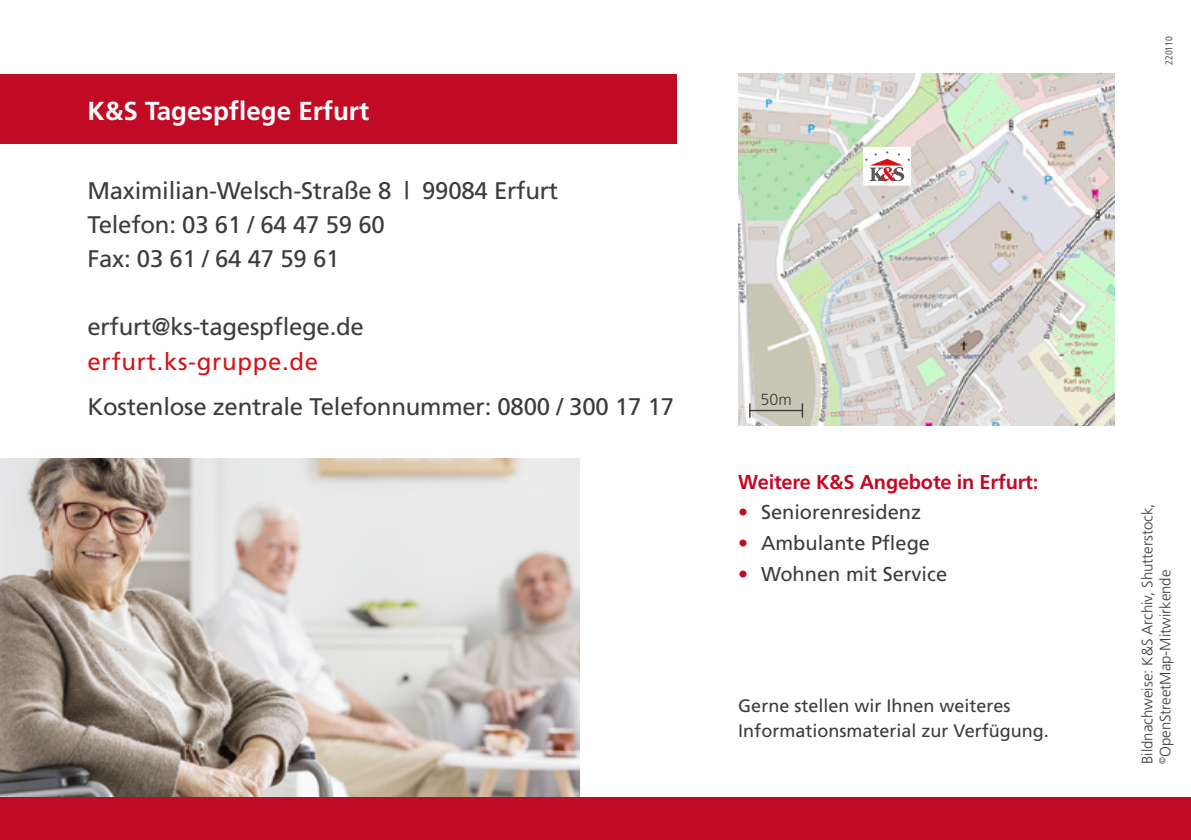
<style>
.page{position:relative;width:1191px;height:840px;background:#fff}
.page>*{position:absolute;margin:0;border:0;box-sizing:border-box;transform-origin:0 0}
.t1{font:700 26px "Frutiger";color:#fff}
.t2{font:24px/34px "Frutiger";letter-spacing:-.01em;color:#3c3c3b}
.t3{font:24px "Frutiger";letter-spacing:.03em;color:#d51317}
.t4{font:20px "Frutiger";color:#3c3c3b}
.t5{font:700 20px "Frutiger";letter-spacing:-.01em;color:#c10b25}
.t6{font:18px/25px "Frutiger";color:#3c3c3b}
.t7{font:300 16px "Frutiger";color:#3c3c3b}
.t8{font:300 15px/18px "Frutiger";color:#3c3c3b}
.t9{font:condensed 10px "Frutiger";color:#575756}
.s1{color:#c10b25}
</style>
<div class="page">
<div style="left:0;top:74px;width:677px;height:69px;background:#c10b25"></div>
<img style="left:0;top:458px;width:580px;height:339px">
<div style="left:0;top:797px;width:1191px;height:42px;background:#c10b25"></div>
<img style="left:738px;top:74px;width:376px;height:351px">
<svg style="left:863px;top:147px;width:48px;height:38px"></svg>
<hr style="left:750px;top:409px;width:52px;height:2px;background:#3c3c3b">
<svg style="left:749px;top:403px;width:1px;height:14px"></svg>
<svg style="left:801px;top:403px;width:2px;height:14px"></svg>
<p class="t1" style="left:87px;top:96px;width:283px">K&amp;S Tagespflege Erfurt</p>
<p class="t2" style="left:87px;top:174px;width:472px">Maximilian-Welsch-Straße 8 | 99084 Erfurt<br>Telefon: 03 61 / 64 47 59 60<br>Fax: 03 61 / 64 47 59 61</p>
<p class="t2" style="left:87px;top:310px;width:278px">erfurt@ks-tagespflege.de</p>
<p class="t3" style="left:87px;top:347px;width:232px">erfurt.ks-gruppe.de</p>
<p class="t2" style="left:87px;top:389px;width:588px">Kostenlose zentrale Telefonnummer: 0800 / 300 17 17</p>
<p class="t7" style="left:760px;top:390px;width:33px">50m</p>
<p class="t5" style="left:738px;top:469px;width:302px">Weitere K&amp;S Angebote in Erfurt:</p>
<p class="t4" style="left:738px;top:500px;width:184px"><span class="s1">•</span> Seniorenresidenz</p>
<p class="t4" style="left:738px;top:531px;width:193px"><span class="s1">•</span> Ambulante Pflege</p>
<p class="t4" style="left:738px;top:561px;width:210px"><span class="s1">•</span> Wohnen mit Service</p>
<p class="t6" style="left:738px;top:692px;width:312px">Gerne stellen wir Ihnen weiteres<br>Informationsmaterial zur Verfügung.</p>
<p class="t9" style="left:1163px;top:65px;width:30px;rotate:-90deg">220110</p>
<p class="t8" style="left:1138px;top:763px;width:262px;rotate:-90deg">Bildnachweise: K&amp;S Archiv, Shutterstock, <sup>©</sup>OpenStreetMap-Mitwirkende</p>
</div>
